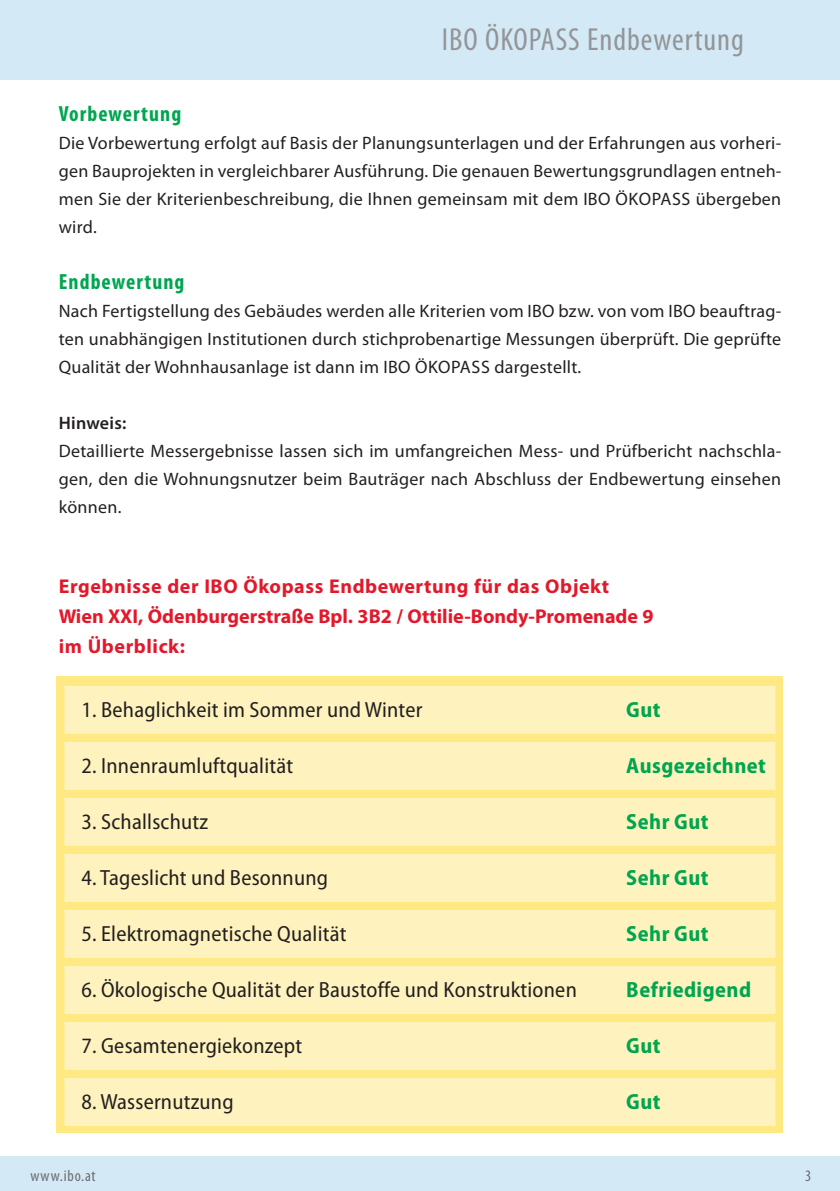
<style>
.page{position:relative;width:840px;height:1191px;background:#fff}
.page>*{position:absolute;margin:0;border:0;box-sizing:border-box;transform-origin:0 0}
.t1{font:condensed 32px "Myriad Pro";letter-spacing:.03em;color:#939598}
.t2{font:semi-condensed 22px "Myriad Pro";letter-spacing:.01em;color:#231f20}
.t3{font:700 semi-condensed 22px "Myriad Pro";letter-spacing:.02em;color:#00a54f}
.t4{font:700 condensed 22px "Myriad Pro";letter-spacing:.05em;color:#00a54f}
.t5{font:700 20px/30px "Myriad Pro";letter-spacing:.025em;color:#e2192b}
.t6{font:18px/28px "Myriad Pro";letter-spacing:.015em;color:#231f20;text-align:justify}
.t7{font:600 18px "Myriad Pro";letter-spacing:.015em;color:#231f20}
.t8{font:condensed 16px "Myriad Pro";letter-spacing:.05em;color:#6c6d70}
</style>
<div class="page">
<div style="left:57px;top:676px;width:725px;height:456px;background:#ffe982"></div>
<div style="left:64px;top:686px;width:711px;height:48px;background:#fef3be"></div>
<div style="left:64px;top:742px;width:711px;height:48px;background:#fef3be"></div>
<div style="left:64px;top:798px;width:711px;height:48px;background:#fef3be"></div>
<div style="left:64px;top:854px;width:711px;height:48px;background:#fef3be"></div>
<div style="left:64px;top:910px;width:711px;height:48px;background:#fef3be"></div>
<div style="left:64px;top:966px;width:711px;height:48px;background:#fef3be"></div>
<div style="left:64px;top:1022px;width:711px;height:48px;background:#fef3be"></div>
<div style="left:64px;top:1078px;width:711px;height:48px;background:#fef3be"></div>
<div style="left:0;top:0;width:839px;height:79px;background:#d3e9f6"></div>
<div style="left:0;top:1157px;width:839px;height:34px;background:#d3e9f6"></div>
<h1 class="t1" style="left:441px;top:20px;width:303px">IBO ÖKOPASS Endbewertung</h1>
<p class="t4" style="left:59px;top:100px;width:124px">Vorbewertung</p>
<p class="t6" style="left:59px;top:128px;width:723px">Die Vorbewertung erfolgt auf Basis der Planungsunterlagen und der Erfahrungen aus vorheri&shy;gen Bauprojekten in vergleichbarer Ausführung. Die genauen Bewertungsgrundlagen entneh&shy;men Sie der Kriterienbeschreibung, die Ihnen gemeinsam mit dem IBO ÖKOPASS übergeben wird.</p>
<p class="t4" style="left:59px;top:268px;width:127px">Endbewertung</p>
<p class="t6" style="left:59px;top:296px;width:723px">Nach Fertigstellung des Gebäudes werden alle Kriterien vom IBO bzw. von vom IBO beauftrag&shy;ten unabhängigen Institutionen durch stichprobenartige Messungen überprüft. Die geprüfte Qualität der Wohnhausanlage ist dann im IBO ÖKOPASS dargestellt.</p>
<p class="t7" style="left:59px;top:411px;width:69px">Hinweis:</p>
<p class="t6" style="left:59px;top:436px;width:723px">Detaillierte Messergebnisse lassen sich im umfangreichen Mess- und Prüfbericht nachschla&shy;gen, den die Wohnungsnutzer beim Bauträger nach Abschluss der Endbewertung einsehen können.</p>
<p class="t5" style="left:59px;top:570px;width:596px">Ergebnisse der IBO Ökopass Endbewertung für das Objekt<br>Wien XXI, Ödenburgerstraße Bpl. 3B2 / Ottilie-Bondy-Promenade 9 im Überblick:</p>
<p class="t2" style="left:81px;top:697px;width:342px">1. Behaglichkeit im Sommer und Winter</p>
<p class="t3" style="left:626px;top:697px;width:36px">Gut</p>
<p class="t2" style="left:81px;top:753px;width:213px">2. Innenraumluftqualität</p>
<p class="t3" style="left:626px;top:753px;width:141px">Ausgezeichnet</p>
<p class="t2" style="left:81px;top:809px;width:128px">3. Schallschutz</p>
<p class="t3" style="left:626px;top:809px;width:84px">Sehr Gut</p>
<p class="t2" style="left:81px;top:865px;width:248px">4. Tageslicht und Besonnung</p>
<p class="t3" style="left:626px;top:865px;width:84px">Sehr Gut</p>
<p class="t2" style="left:81px;top:921px;width:266px">5. Elektromagnetische Qualität</p>
<p class="t3" style="left:626px;top:921px;width:84px">Sehr Gut</p>
<p class="t2" style="left:81px;top:977px;width:496px">6. Ökologische Qualität der Baustoffe und Konstruktionen</p>
<p class="t3" style="left:626px;top:977px;width:126px">Befriedigend</p>
<p class="t2" style="left:81px;top:1033px;width:222px">7. Gesamtenergiekonzept</p>
<p class="t3" style="left:626px;top:1033px;width:36px">Gut</p>
<p class="t2" style="left:81px;top:1089px;width:154px">8. Wassernutzung</p>
<p class="t3" style="left:626px;top:1089px;width:36px">Gut</p>
<p class="t8" style="left:30px;top:1165px;width:67px">www.ibo.at</p>
<p class="t8" style="left:804px;top:1165px;width:8px">3</p>
</div>
